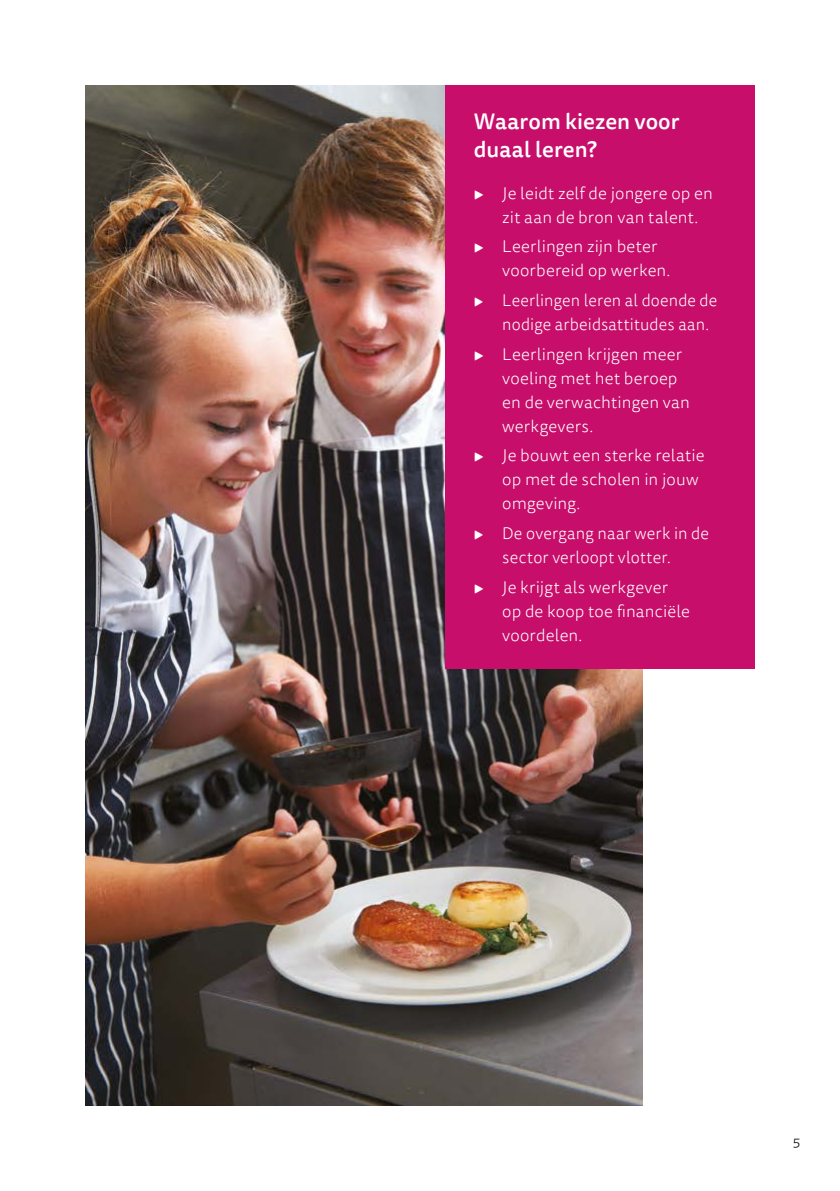
<style>
.page{position:relative;width:840px;height:1191px;background:#fff}
.page>*{position:absolute;margin:0;border:0;box-sizing:border-box;transform-origin:0 0}
.t1{font:500 22px/28px "Tisa Sans OT";color:#fff}
.t2{font:300 17px/24px "Tisa Sans OT";letter-spacing:.01em;color:#fff}
.t3{font:300 17px/24px "Tisa Sans OT";letter-spacing:.01em;color:#fff;scale:.96 1}
.t4{font:300 14px "Tisa Sans OT";color:#000}
</style>
<div class="page">
<img style="left:85px;top:85px;width:557px;height:1021px">
<div style="left:445px;top:85px;width:309px;height:584px;background:#c70e6b"></div>
<p class="t1" style="left:473px;top:109px;width:207px">Waarom kiezen voor duaal leren?</p>
<p class="t2" style="left:502px;top:182px;width:212px;text-indent:-28px">▸ Je leidt zelf de jongere op en zit aan de bron van talent.</p>
<p class="t2" style="left:502px;top:235px;width:170px;text-indent:-28px">▸ Leerlingen zijn beter voorbereid op werken.</p>
<p class="t3" style="left:502px;top:289px;width:225px;text-indent:-28px">▸ Leerlingen leren al doende de nodige arbeidsattitudes aan.</p>
<p class="t2" style="left:502px;top:343px;width:189px;text-indent:-28px">▸ Leerlingen krijgen meer voeling met het beroep en de verwachtingen van werkgevers.</p>
<p class="t2" style="left:502px;top:444px;width:204px;text-indent:-28px">▸ Je bouwt een sterke relatie op met de scholen in jouw omgeving.</p>
<p class="t2" style="left:473px;top:522px;width:237px;text-align:center">▸ De overgang naar werk in de sector verloopt vlotter.</p>
<p class="t2" style="left:502px;top:576px;width:189px;text-indent:-28px">▸ Je krijgt als werkgever op de koop toe financiële voordelen.</p>
<p class="t4" style="left:792px;top:1132px;width:9px">5</p>
</div>
